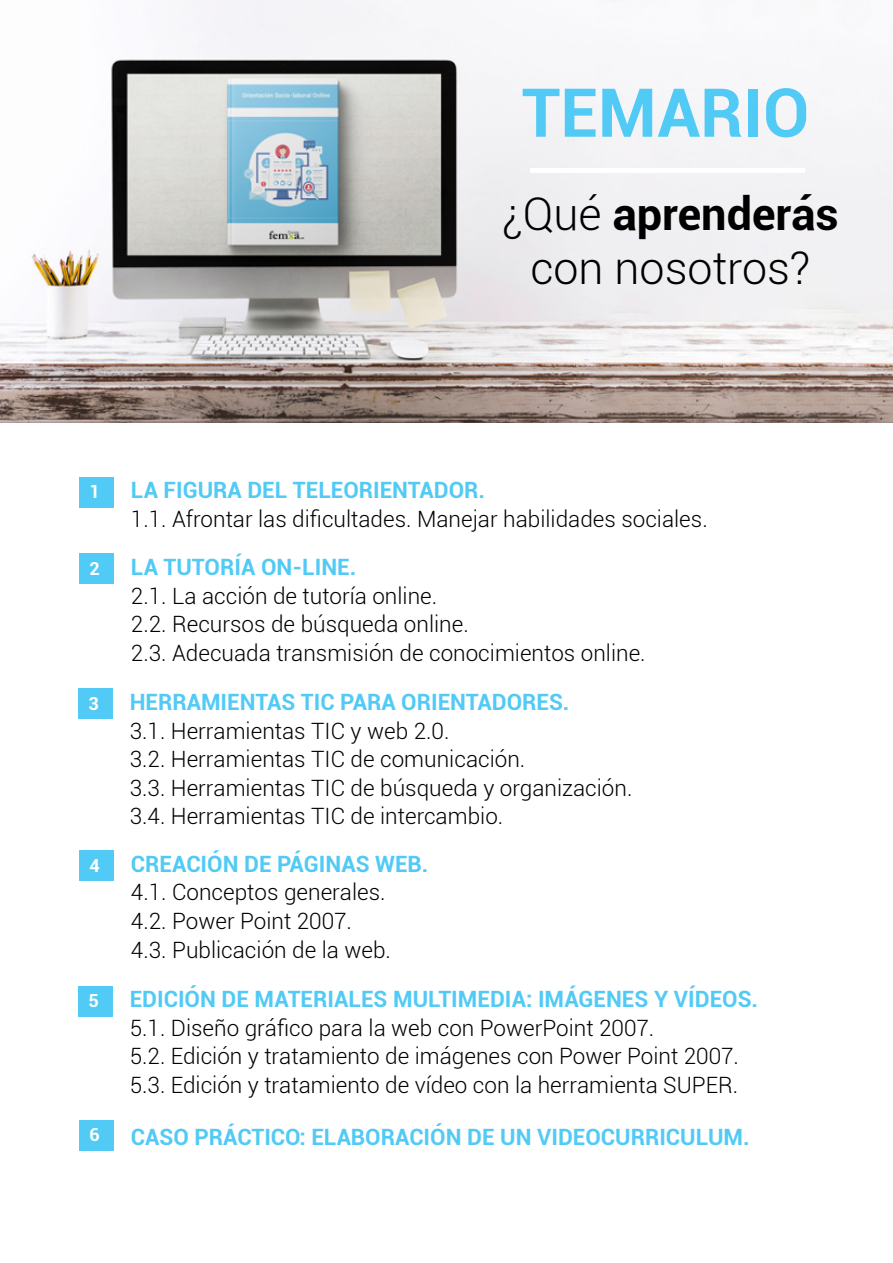
<style>
.page{position:relative;width:893px;height:1263px;background:#fff}
.page>*{position:absolute;margin:0;border:0;box-sizing:border-box;transform-origin:0 0}
.t1{font:700 67.5px "Roboto";color:#51caf5}
.t2{font:700 45px "Roboto";color:#000}
.t3{font:300 45px "Roboto";color:#000}
.t4{font:300 22.5px "Roboto";color:#020000}
.t5{font:700 22.5px "Roboto";color:#51caf5}
.t6{font:700 18px "Roboto";color:#fff}
.s1{font-weight:300}
</style>
<div class="page">
<img style="left:0;top:0;width:893px;height:422px">
<hr style="left:530px;top:168px;width:274px;height:4px;background:#fff">
<div style="left:79px;top:477px;width:34px;height:30px;background:#51caf5"></div>
<div style="left:79px;top:554px;width:34px;height:30px;background:#51caf5"></div>
<div style="left:78px;top:689px;width:34px;height:30px;background:#51caf5"></div>
<div style="left:79px;top:851px;width:34px;height:30px;background:#51caf5"></div>
<div style="left:78px;top:986px;width:34px;height:30px;background:#51caf5"></div>
<div style="left:79px;top:1120px;width:34px;height:31px;background:#51caf5"></div>
<p class="t1" style="left:522px;top:65px;width:289px">TEMARIO</p>
<p class="t2" style="left:502px;top:183px;width:338px"><span class="s1">¿Qué</span> aprenderás</p>
<p class="t3" style="left:530px;top:237px;width:282px">con nosotros?</p>
<p class="t6" style="left:90px;top:479px;width:12px">1</p>
<p class="t6" style="left:90px;top:556px;width:12px">2</p>
<p class="t6" style="left:88px;top:691px;width:12px">3</p>
<p class="t6" style="left:90px;top:853px;width:12px">4</p>
<p class="t6" style="left:88px;top:988px;width:12px">5</p>
<p class="t6" style="left:90px;top:1122px;width:12px">6</p>
<p class="t5" style="left:131px;top:475px;width:356px">LA FIGURA DEL TELEORIENTADOR.</p>
<p class="t4" style="left:131px;top:503px;width:578px">1.1. Afrontar las dificultades. Manejar habilidades sociales.</p>
<p class="t5" style="left:131px;top:551px;width:227px">LA TUTORÍA ON-LINE.</p>
<p class="t4" style="left:131px;top:580px;width:308px">2.1. La acción de tutoría online.</p>
<p class="t4" style="left:131px;top:608px;width:339px">2.2. Recursos de búsqueda online.</p>
<p class="t4" style="left:131px;top:637px;width:516px">2.3. Adecuada transmisión de conocimientos online.</p>
<p class="t5" style="left:130px;top:686px;width:441px">HERRAMIENTAS TIC PARA ORIENTADORES.</p>
<p class="t4" style="left:130px;top:715px;width:321px">3.1. Herramientas TIC y web 2.0.</p>
<p class="t4" style="left:130px;top:743px;width:397px">3.2. Herramientas TIC de comunicación.</p>
<p class="t4" style="left:130px;top:772px;width:504px">3.3. Herramientas TIC de búsqueda y organización.</p>
<p class="t4" style="left:130px;top:800px;width:375px">3.4. Herramientas TIC de intercambio.</p>
<p class="t5" style="left:131px;top:848px;width:299px">CREACIÓN DE PÁGINAS WEB.</p>
<p class="t4" style="left:131px;top:877px;width:256px">4.1. Conceptos generales.</p>
<p class="t4" style="left:131px;top:905px;width:223px">4.2. Power Point 2007.</p>
<p class="t4" style="left:131px;top:934px;width:262px">4.3. Publicación de la web.</p>
<p class="t5" style="left:130px;top:983px;width:630px">EDICIÓN DE MATERIALES MULTIMEDIA: IMÁGENES Y VÍDEOS.</p>
<p class="t4" style="left:130px;top:1012px;width:526px">5.1. Diseño gráfico para la web con PowerPoint 2007.</p>
<p class="t4" style="left:130px;top:1041px;width:611px">5.2. Edición y tratamiento de imágenes con Power Point 2007.</p>
<p class="t4" style="left:130px;top:1069px;width:610px">5.3. Edición y tratamiento de vídeo con la herramienta SUPER.</p>
<p class="t5" style="left:131px;top:1121px;width:620px">CASO PRÁCTICO: ELABORACIÓN DE UN VIDEOCURRICULUM.</p>
</div>
